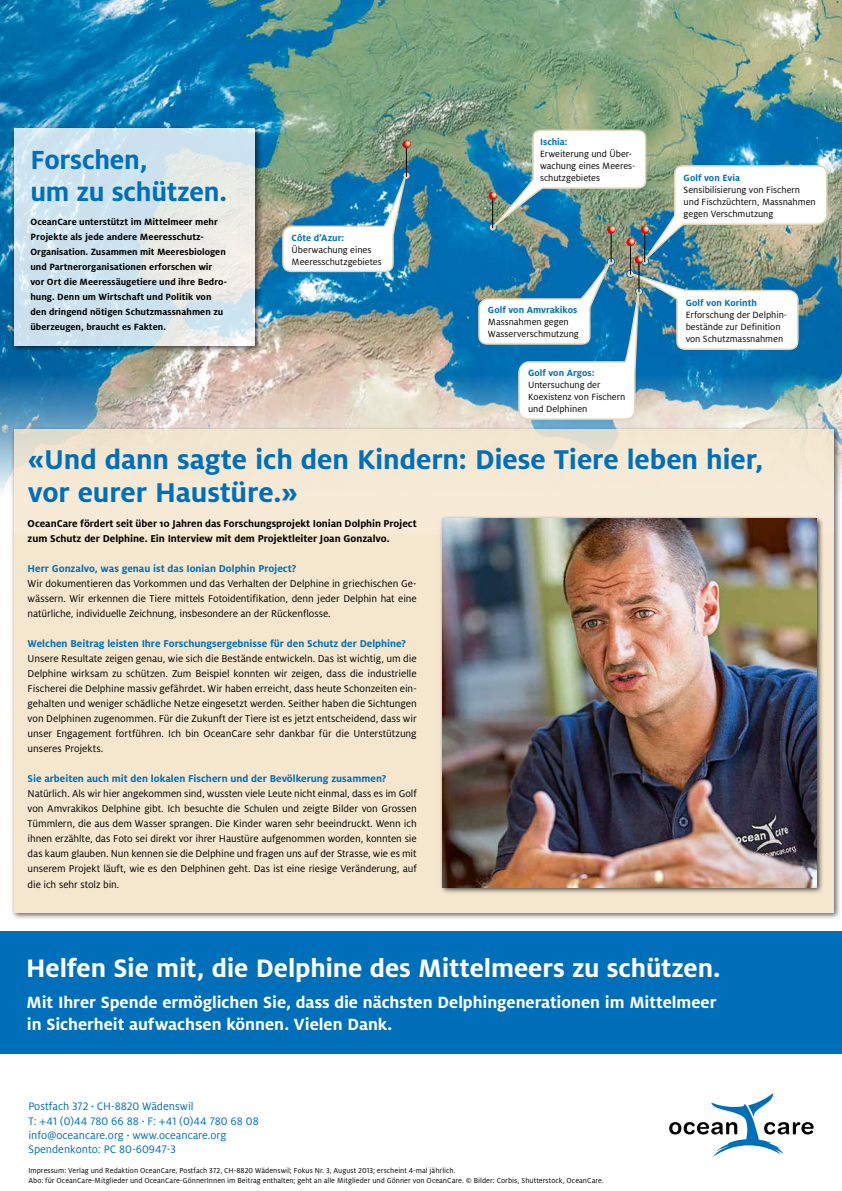
<style>
.page{position:relative;width:842px;height:1191px;background:#fff}
.page>*{position:absolute;margin:0;border:0;box-sizing:border-box;transform-origin:0 0}
.t1{font:700 30px/33px "Milo OT";letter-spacing:-.005em;color:#006fba}
.t2{font:700 29px/32px "Milo OT";letter-spacing:-.01em;color:#006fba}
.t3{font:700 28px "Milo OT";letter-spacing:-.005em;color:#fff}
.t4{font:700 18px/22px "Milo OT";color:#fff}
.t5{font:12px/14.4px "Milo OT";color:#006fba}
.t6{font:11px/15px "Milo OT";letter-spacing:-.005em;color:#000;text-align:justify}
.t7{font:700 11px "Milo OT";color:#006fba}
.t8{font:700 11px/15px "Milo OT";color:#000}
.t9{font:10px/12px "Milo OT";letter-spacing:-.005em;color:#000}
.t10{font:700 10px/15px "Milo OT";letter-spacing:.005em;color:#000}
.t11{font:700 10px "Milo OT";color:#006fba}
.t12{font:8px/9.6px "Milo OT";letter-spacing:.005em;color:#000}
.s1{font-weight:500}
</style>
<div class="page">
<img style="left:0;top:0;width:842px;height:343px">
<img style="left:0;top:343px;width:842px;height:150px">
<svg style="left:669px;top:1093px;width:145px;height:64px"></svg>
<div style="left:0;top:931px;width:842px;height:123px;background:#006fba"></div>
<div style="left:11px;top:125px;width:252px;height:228px;background:#000;opacity:.75"></div>
<svg style="left:14px;top:128px;width:241px;height:218px;background:#d6e5ec"></svg>
<div style="left:11px;top:426px;width:830px;height:494px;background:#000;opacity:.75"></div>
<div style="left:14px;top:429px;width:819px;height:483px;background:#f5ead5"></div>
<div style="left:14px;top:534px;width:819px;height:378px;background:#f5e7ce"></div>
<div style="left:439px;top:515px;width:385px;height:379px;background:#000;opacity:.75"></div>
<img style="left:443px;top:518px;width:373px;height:369px">
<svg style="left:403px;top:172px;width:7px;height:7px"></svg>
<div style="left:402px;top:171px;width:9px;height:9px;border:1px solid #006fba;border-radius:50%"></div>
<img style="left:281px;top:175px;width:126px;height:98px">
<hr style="left:406px;top:144px;width:1px;height:32px;background:#000">
<svg style="left:402px;top:141px;width:8px;height:7px"></svg>
<img style="left:477px;top:129px;width:351px;height:291px">
<h2 class="t2" style="left:30px;top:143px;width:198px">Forschen,<br>um zu schützen.</h2>
<p class="t10" style="left:30px;top:214px;width:198px">OceanCare unterstützt im Mittelmeer mehr Projekte als jede andere Meeresschutz-Organisation. Zusammen mit Meeresbiologen und Partnerorganisationen erforschen wir vor Ort die Meeressäugetiere und ihre Bedro&shy;hung. Denn um Wirtschaft und Politik von den dringend nötigen Schutzmassnahmen zu überzeugen, braucht es Fakten.</p>
<p class="t11" style="left:292px;top:232px;width:54px">Côte d’Azur:</p>
<p class="t9" style="left:292px;top:244px;width:92px">Überwachung eines<br>Meeresschutzgebietes</p>
<p class="t11" style="left:540px;top:136px;width:29px">Ischia:</p>
<p class="t9" style="left:540px;top:148px;width:97px">Erweiterung und Über&shy;wachung eines Meeres&shy;schutzgebietes</p>
<p class="t11" style="left:488px;top:305px;width:91px">Golf von Amvrakikos</p>
<p class="t9" style="left:488px;top:316px;width:92px">Massnahmen gegen<br>Wasserverschmutzung</p>
<p class="t11" style="left:528px;top:367px;width:68px">Golf von Argos:</p>
<p class="t9" style="left:528px;top:379px;width:99px">Untersuchung der<br>Koexistenz von Fischern und Delphinen</p>
<p class="t11" style="left:684px;top:172px;width:58px">Golf von Evia</p>
<p class="t9" style="left:684px;top:183px;width:134px">Sensibilisierung von Fischern und Fischzüchtern, Massnahmen gegen Verschmutzung</p>
<p class="t11" style="left:686px;top:297px;width:73px">Golf von Korinth</p>
<p class="t9" style="left:686px;top:309px;width:103px">Erforschung der Delphin&shy;bestände zur Definition von Schutzmassnahmen</p>
<h1 class="t1" style="left:28px;top:443px;width:737px">«Und dann sagte ich den Kindern: Diese Tiere leben hier, vor eurer Haustüre.»</h1>
<p class="t8" style="left:28px;top:516px;width:391px">OceanCare fördert seit über 10 Jahren das Forschungsprojekt Ionian Dolphin Project zum Schutz der Delphine. Ein Interview mit dem Projektleiter Joan Gonzalvo.</p>
<p class="t7" style="left:28px;top:562px;width:270px">Herr Gonzalvo, was genau ist das Ionian Dolphin Project?</p>
<p class="t6" style="left:28px;top:576px;width:391px">Wir dokumentieren das Vorkommen und das Verhalten der Delphine in griechischen Ge&shy;wässern. Wir erkennen die Tiere mittels Fotoidentifikation, denn jeder Delphin hat eine natürliche, individuelle Zeichnung, insbesondere an der Rückenflosse.</p>
<p class="t7" style="left:28px;top:637px;width:380px">Welchen Beitrag leisten Ihre Forschungsergebnisse für den Schutz der Delphine?</p>
<p class="t6" style="left:28px;top:651px;width:391px">Unsere Resultate zeigen genau, wie sich die Bestände entwickeln. Das ist wichtig, um die Delphine wirksam zu schützen. Zum Beispiel konnten wir zeigen, dass die industrielle Fischerei die Delphine massiv gefährdet. Wir haben erreicht, dass heute Schonzeiten ein&shy;gehalten und weniger schädliche Netze eingesetzt werden. Seither haben die Sichtungen von Delphinen zugenommen. Für die Zukunft der Tiere ist es jetzt entscheidend, dass wir unser Engagement fortführen. Ich bin OceanCare sehr dankbar für die Unterstützung unseres Projekts.</p>
<p class="t7" style="left:28px;top:772px;width:360px">Sie arbeiten auch mit den lokalen Fischern und der Bevölkerung zusammen?</p>
<p class="t6" style="left:28px;top:786px;width:391px">Natürlich. Als wir hier angekommen sind, wussten viele Leute nicht einmal, dass es im Golf von Amvrakikos Delphine gibt. Ich besuchte die Schulen und zeigte Bilder von Grossen Tümmlern, die aus dem Wasser sprangen. Die Kinder waren sehr beeindruckt. Wenn ich ihnen erzählte, das Foto sei direkt vor ihrer Haustüre aufgenommen worden, konnten sie das kaum glauben. Nun kennen sie die Delphine und fragen uns auf der Strasse, wie es mit unserem Projekt läuft, wie es den Delphinen geht. Das ist eine riesige Veränderung, auf die ich sehr stolz bin.</p>
<h3 class="t3" style="left:26px;top:952px;width:696px">Helfen Sie mit, die Delphine des Mittelmeers zu schützen.</h3>
<h3 class="t4" style="left:27px;top:991px;width:691px">Mit Ihrer Spende ermöglichen Sie, dass die nächsten Delphingenerationen im Mittelmeer in Sicherheit aufwachsen können. Vielen Dank.</h3>
<p class="t5" style="left:28px;top:1099px;width:232px">Postfach 372 <span class="s1">·</span> CH-8820 Wädenswil<br>T: +41 (0)44 780 66 88 <span class="s1">·</span> F: +41 (0)44 780 68 08 info@oceancare.org <span class="s1">·</span> www.oceancare.org Spendenkonto: PC 80-60947-3</p>
<p class="t12" style="left:28px;top:1166px;width:577px">Impressum: Verlag und Redaktion OceanCare, Postfach 372, CH-8820 Wädenswil; Fokus Nr. 3, August 2013; erscheint 4-mal jährlich.<br>Abo: für OceanCare-Mitglieder und OceanCare-GönnerInnen im Beitrag enthalten; geht an alle Mitglieder und Gönner von OceanCare. © Bilder: Corbis, Shutterstock, OceanCare.</p>
</div>
